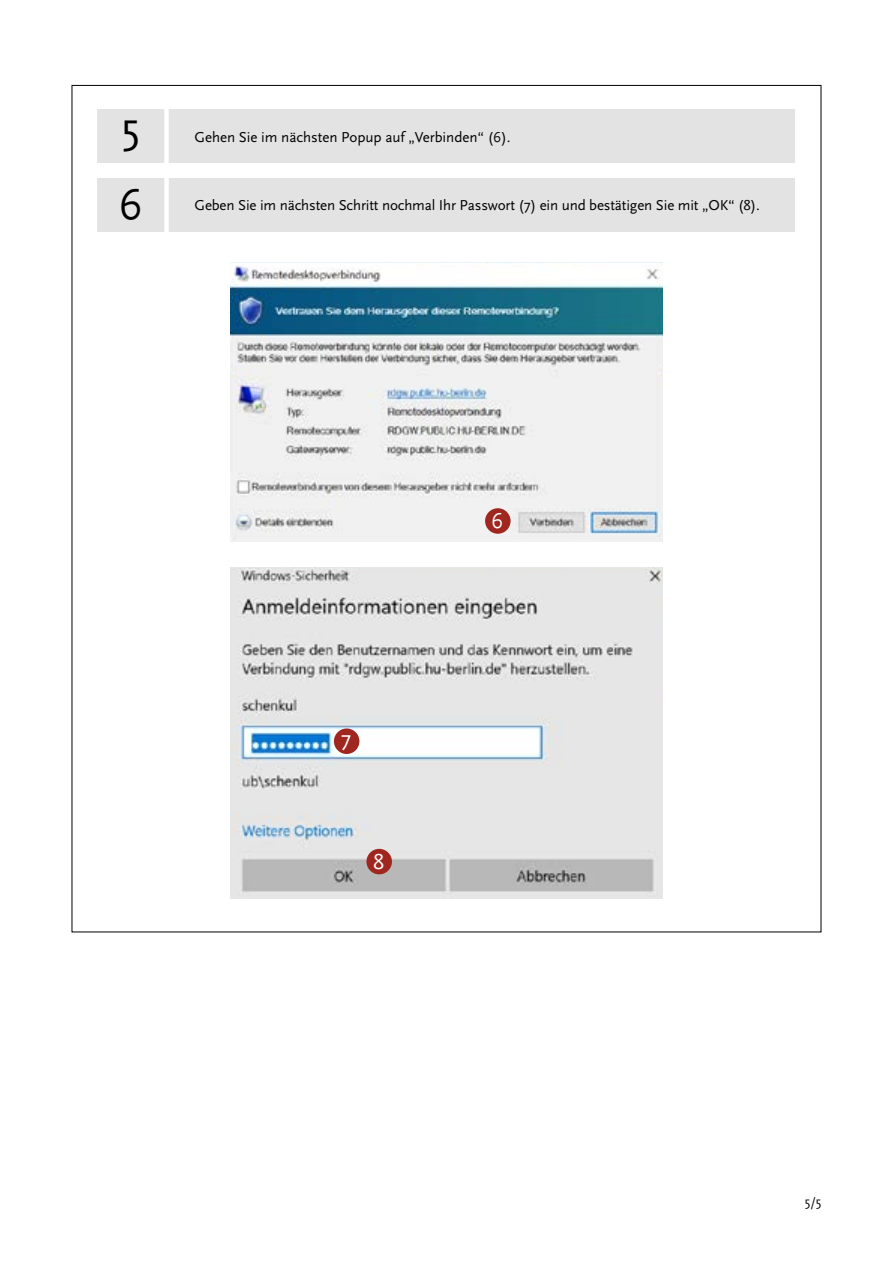
<style>
.page{position:relative;width:893px;height:1263px;background:#fff}
.page>*{position:absolute;margin:0;border:0;box-sizing:border-box;transform-origin:0 0}
.t1{font:45px/77.6px "Scala Sans";color:#000}
.t2{font:22.5px "Scala Sans";color:#fff}
.t3{font:15px "Scala Sans";letter-spacing:-.01em;color:#000}
.t4{font:13.5px "Scala Sans";color:#000}
</style>
<div class="page">
<div style="left:98px;top:109px;width:697px;height:53px;background:#e3e3e3"></div>
<div style="left:98px;top:178px;width:697px;height:54px;background:#e3e3e3"></div>
<img style="left:231px;top:262px;width:431px;height:280px">
<img style="left:231px;top:567px;width:431px;height:332px">
<div style="left:164px;top:95px;width:5px;height:450px;background:#fff"></div>
<div style="left:485px;top:508px;width:26px;height:26px;background:#9f271f;border-radius:50%"></div>
<div style="left:334px;top:728px;width:25px;height:26px;background:#9f271f;border-radius:50%"></div>
<div style="left:366px;top:849px;width:26px;height:25px;background:#9f271f;border-radius:50%"></div>
<h1 class="t1" style="left:118px;top:89px;width:26px">5<br>6</h1>
<p class="t3" style="left:195px;top:129px;width:317px">Gehen Sie im nächsten Popup auf „Verbinden“ (6).</p>
<p class="t3" style="left:195px;top:197px;width:567px">Geben Sie im nächsten Schritt nochmal Ihr Passwort (7) ein und bestätigen Sie mit „OK“ (8).</p>
<h2 class="t2" style="left:341px;top:726px;width:12px">7</h2>
<h2 class="t2" style="left:373px;top:849px;width:13px">8</h2>
<h2 class="t2" style="left:491px;top:509px;width:14px">6</h2>
<p class="t4" style="left:805px;top:1194px;width:18px">5/5</p>
</div>
